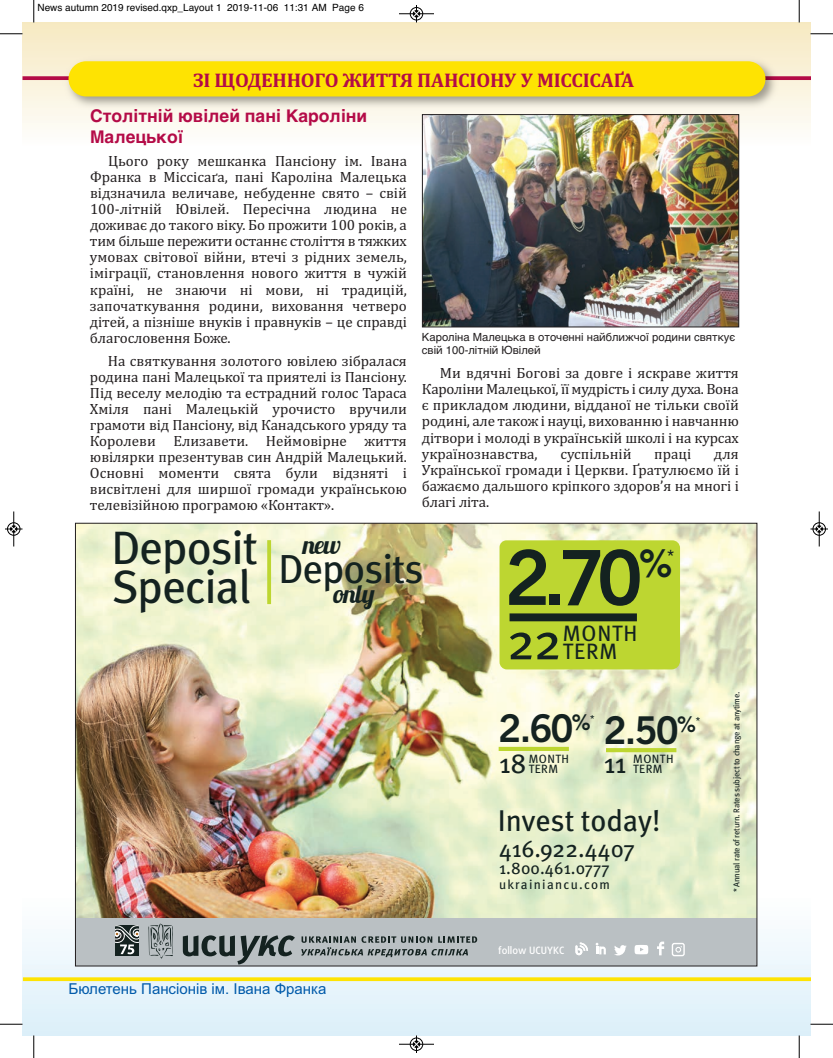
<style>
.page{position:relative;width:833px;height:1058px;background:#fff}
.page>*{position:absolute;margin:0;border:0;box-sizing:border-box;transform-origin:0 0}
.t1{font:75.62px "News Gothic C Bd BT";color:#142220}
.t2{font:51.38px "Meta Book Cyr";color:#142220}
.t3{font:46.88px "Meta Book Cyr";letter-spacing:-.03em;color:#142220}
.t4{font:40.5px "Meta Book Cyr LF";letter-spacing:-.025em;color:#142220}
.t5{font:38.12px "News Gothic C Bd BT";color:#142220}
.t6{font:37.75px "News Gothic C Bd BT";color:#142220}
.t7{font:30px "Meta Book Cyr";color:#142220}
.t8{font:27.75px "Meta Book Cyr";color:#142220}
.t9{font:25.5px/49.6px "Lobster 1.3";letter-spacing:-.02em;color:#142220}
.t10{font:23.5px "Meta Book Cyr";letter-spacing:-.01em;color:#142220}
.t11{font:22.25px "Meta Book Cyr LF Caps";letter-spacing:.04em;color:#142220}
.t12{font:700 20px "Cambria";letter-spacing:-.01em;color:#b40b47}
.t13{font:700 17.5px/21px "Helvetica";color:#b40b47}
.t14{font:16.88px "Meta Book Cyr";letter-spacing:.01em;color:#142220}
.t15{font:15.75px "Meta Book Cyr";color:#142220}
.t16{font:15px/16px "Cambria";letter-spacing:-.01em;color:#231f20;text-align:justify}
.t17{font:15px "Arial";color:#015aaa}
.t18{font:13.12px "Meta Book Cyr";letter-spacing:.1em;color:#142220}
.t19{font:12px "Meta Book Cyr LF Caps";letter-spacing:.04em;color:#142220}
.t20{font:11.25px/13.5px "Helvetica";color:#231f20}
.t21{font:500 10.12px "Daxline Cyr LF";color:#fff}
.t22{font:10px "Helvetica";color:#000}
.t23{font:9.88px "Meta Book Cyr";color:#142220}
.t24{font:8.5px "Meta Book Cyr";letter-spacing:-.02em;color:#142220}
</style>
<div class="page">
<div style="left:22px;top:22px;width:788px;height:123px;background:linear-gradient(to bottom,#f6e9c0,#fefefc)"></div>
<svg style="left:22px;top:76px;width:788px;height:4px"></svg>
<svg style="left:22px;top:897px;width:788px;height:138px;background:#e2f0f7"></svg>
<svg style="left:23px;top:977px;width:787px;height:4px;background:#fce416"></svg>
<img style="left:77px;top:525px;width:678px;height:393px">
<hr style="left:498px;top:747px;width:71px;height:4px;background:#bdd631">
<svg style="left:606px;top:748px;width:70px;height:4px"></svg>
<div style="left:76px;top:918px;width:680px;height:47px;background:#bac0c3"></div>
<svg style="left:595px;top:943px;width:11px;height:11px"></svg>
<svg style="left:657px;top:941px;width:7px;height:14px"></svg>
<svg style="left:614px;top:945px;width:12px;height:10px"></svg>
<svg style="left:634px;top:945px;width:14px;height:9px"></svg>
<svg style="left:675px;top:946px;width:7px;height:6px"></svg>
<div style="left:671px;top:942px;width:13px;height:14px;border:1px solid #fff;border-radius:2px"></div>
<svg style="left:575px;top:942px;width:13px;height:13px"></svg>
<svg style="left:115px;top:954px;width:24px;height:2px"></svg>
<svg style="left:115px;top:925px;width:24px;height:29px"></svg>
<svg style="left:148px;top:923px;width:25px;height:35px"></svg>
<svg style="left:183px;top:935px;width:112px;height:29px"></svg>
<svg style="left:301px;top:936px;width:176px;height:21px"></svg>
<div style="left:499px;top:540px;width:181px;height:129px;background:#bdd631"></div>
<div style="left:509px;top:613px;width:128px;height:8px;background:#142220"></div>
<svg style="left:267px;top:540px;width:4px;height:64px"></svg>
<img style="left:424px;top:116px;width:313px;height:209px">
<div style="left:422px;top:114px;width:317px;height:213px;border:1px solid #231f20"></div>
<img style="left:63px;top:55px;width:718px;height:58px">
<div style="left:68px;top:61px;width:697px;height:35px;background:#fee302;border-radius:18px"></div>
<svg style="left:33px;top:0;width:2px;height:22px"></svg>
<svg style="left:0;top:33px;width:22px;height:2px"></svg>
<svg style="left:798px;top:0;width:2px;height:22px"></svg>
<svg style="left:810px;top:33px;width:22px;height:2px"></svg>
<svg style="left:33px;top:1035px;width:2px;height:23px"></svg>
<svg style="left:0;top:1023px;width:22px;height:2px"></svg>
<svg style="left:798px;top:1035px;width:2px;height:23px"></svg>
<svg style="left:810px;top:1023px;width:22px;height:2px"></svg>
<hr style="left:399px;top:14px;width:35px;height:1px;background:#000">
<div style="left:410px;top:7px;width:13px;height:13px;border:1px solid #000;border-radius:50%"></div>
<svg style="left:413px;top:5px;width:6px;height:17px"></svg>
<hr style="left:399px;top:1044px;width:35px;height:1px;background:#000">
<div style="left:410px;top:1037px;width:13px;height:13px;border:1px solid #000;border-radius:50%"></div>
<svg style="left:413px;top:1035px;width:6px;height:17px"></svg>
<hr style="left:14px;top:511px;width:1px;height:35px;background:#000">
<div style="left:7px;top:522px;width:13px;height:13px;border:1px solid #000;border-radius:50%"></div>
<svg style="left:5px;top:526px;width:17px;height:6px"></svg>
<hr style="left:819px;top:511px;width:1px;height:35px;background:#000">
<div style="left:812px;top:522px;width:13px;height:13px;border:1px solid #000;border-radius:50%"></div>
<svg style="left:810px;top:526px;width:18px;height:6px"></svg>
<p class="t22" style="left:38px;top:4px;width:328px">News autumn 2019 revised.qxp_Layout 1 2019-11-06 11:31 AM Page 6</p>
<h3 class="t12" style="left:193px;top:73px;width:442px">ЗІ ЩОДЕННОГО ЖИТТЯ ПАНСІОНУ У МІССІСАҐА</h3>
<p class="t13" style="left:90px;top:107px;width:279px">Столітній ювілей пані Кароліни<br>Малецької</p>
<p class="t16" style="left:90px;top:155px;width:318px;text-indent:18px">Цього року мешканка Пансіону ім. Івана Франка в Міссісаґа, пані Кароліна Малецька відзначила величаве, небуденне свято – свій 100-літній Ювілей. Пересічна людина не доживає до такого віку. Бо прожити 100 років, а тим більше пережити останнє століття в тяжких умовах світової війни, втечі з рідних земель, іміграції, становлення нового життя в чужій країні, не знаючи ні мови, ні традицій, започаткування родини, виховання четверо дітей, а пізніше внуків і правнуків – це справді благословення Боже.</p>
<p class="t16" style="left:90px;top:354px;width:318px;text-indent:18px">На святкування золотого ювілею зібралася родина пані Малецької та приятелі із Пансіону.<br>Під веселу мелодію та естрадний голос Тараса Хміля пані Малецькій урочисто вручили грамоти від Пансіону, від Канадського уряду та Королеви Елизавети. Неймовірне життя ювілярки презентував син Андрій Малецький.<br>Основні моменти свята були відзняті і висвітлені для ширшої громади українською телевізійною програмою «Контакт».</p>
<p class="t20" style="left:422px;top:331px;width:315px">Кароліна Малецька в оточенні найближчої родини святкує свій 100-літній Ювілей</p>
<p class="t16" style="left:422px;top:367px;width:318px;text-indent:18px">Ми вдячні Богові за довге і яскраве життя Кароліни Малецької, її мудрість і силу духа. Вона є прикладом людини, відданої не тільки своїй родині, але також і науці, вихованню і навчанню дітвори і молоді в українській школі і на курсах українознавства,</p>
<p class="t16" style="left:560px;top:447px;width:73px">суспільній</p>
<p class="t16" style="left:654px;top:447px;width:38px">праці</p>
<p class="t16" style="left:422px;top:447px;width:318px;text-indent:292px">для Української громади і Церкви. Ґратулюємо їй і бажаємо дальшого кріпкого здоров’я на многі і благі літа.</p>
<h3 class="t4" style="left:111px;top:545px;width:313px"><sup>Deposit</sup> Deposits</h3>
<h3 class="t9" style="left:333px;top:519px;width:43px;text-indent:-30px">new only</h3>
<h3 class="t3" style="left:111px;top:569px;width:141px">Special</h3>
<p class="t17" style="left:68px;top:979px;width:259px">Бюлетень Пансіонів ім. Івана Франка</p>
<h1 class="t1" style="left:505px;top:532px;width:139px">2.70</h1>
<h3 class="t6" style="left:639px;top:541px;width:35px">%</h3>
<p class="t15" style="left:667px;top:549px;width:9px">*</p>
<h3 class="t11" style="left:562px;top:620px;width:76px">MONTH</h3>
<h2 class="t2" style="left:507px;top:621px;width:56px">22</h2>
<h3 class="t11" style="left:562px;top:638px;width:56px">TERM</h3>
<h3 class="t5" style="left:498px;top:706px;width:199px">2.60<sup>%</sup> 2.50<sup>%</sup></h3>
<p class="t19" style="left:528px;top:751px;width:42px">MONTH</p>
<p class="t23" style="left:590px;top:714px;width:6px">*</p>
<p class="t23" style="left:696px;top:716px;width:6px">*</p>
<h3 class="t8" style="left:499px;top:752px;width:28px">18</h3>
<p class="t19" style="left:528px;top:762px;width:31px">TERM</p>
<p class="t19" style="left:633px;top:751px;width:42px">MONTH</p>
<h3 class="t8" style="left:603px;top:752px;width:24px">11</h3>
<p class="t19" style="left:633px;top:762px;width:31px">TERM</p>
<h3 class="t7" style="left:498px;top:809px;width:164px">Invest today!</h3>
<h3 class="t10" style="left:499px;top:840px;width:137px">416.922.4407</h3>
<p class="t14" style="left:499px;top:861px;width:112px">1.800.461.0777</p>
<p class="t18" style="left:499px;top:879px;width:112px">ukrainiancu.com</p>
<p class="t21" style="left:498px;top:944px;width:68px">follow UCUYKC</p>
<p class="t24" style="left:733px;top:892px;width:202px;rotate:-90deg">* Annual rate of return. Rates subject to change at anytime.</p>
</div>
